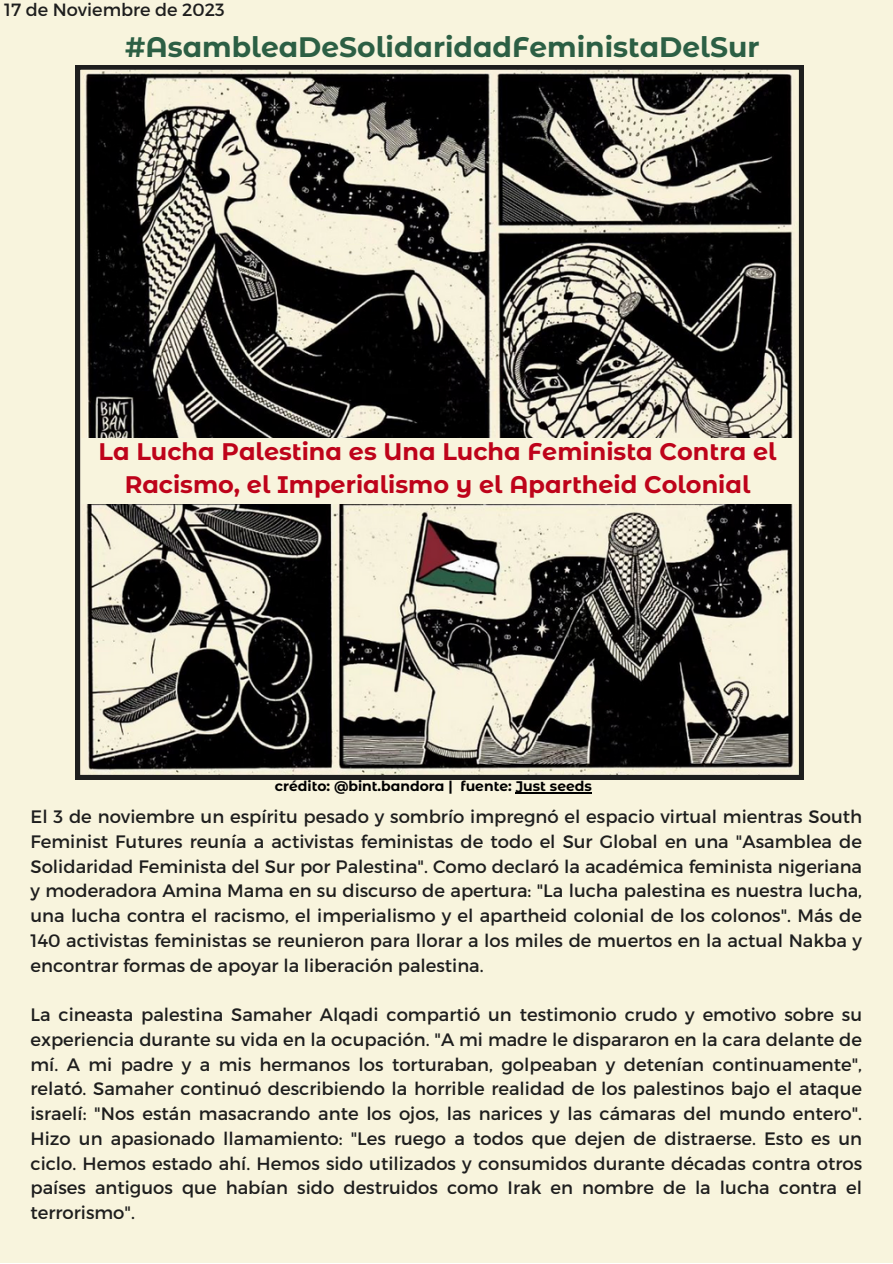
<style>
.page{position:relative;width:893px;height:1264px;background:#fff}
.page>*{position:absolute;margin:0;border:0;box-sizing:border-box;transform-origin:0 0}
.t1{font:700 28.2px "Montserrat Alternates";color:#2c5f44}
.t2{font:700 24px/32.5px "Montserrat Alternates";color:#be031a;text-align:center}
.t3{font:18px/24.8px "Montserrat";color:#1e1e1e;text-align:justify}
.t4{font:17.7px "Montserrat";color:#1e1e1e}
.t5{font:700 13.95px "Montserrat Alternates";color:#000}
</style>
<div class="page">
<div style="left:0;top:0;width:892px;height:1262px;background:#f8f4dd"></div>
<svg style="left:76px;top:65px;width:727px;height:714px"></svg>
<div style="left:81px;top:439px;width:716px;height:65px;background:#f8f4dd"></div>
<hr style="left:515px;top:792px;width:77px;height:1px;background:#000">
<p class="t4" style="left:4px;top:-2px;width:222px">17 de Noviembre de 2023</p>
<p class="t1" style="left:125px;top:29px;width:636px">#AsambleaDeSolidaridadFeministaDelSur</p>
<p class="t2" style="left:99px;top:435px;width:679px">La Lucha Palestina es Una Lucha Feminista Contra el<br>Racismo, el Imperialismo y el Apartheid Colonial</p>
<p class="t5" style="left:275px;top:778px;width:318px">crédito: @bint.bandora | fuente: Just seeds</p>
<p class="t3" style="left:31px;top:803px;width:833px">El 3 de noviembre un espíritu pesado y sombrío impregnó el espacio virtual mientras South Feminist Futures reunía a activistas feministas de todo el Sur Global en una "Asamblea de Solidaridad Feminista del Sur por Palestina". Como declaró la académica feminista nigeriana y moderadora Amina Mama en su discurso de apertura: "La lucha palestina es nuestra lucha, una lucha contra el racismo, el imperialismo y el apartheid colonial de los colonos". Más de 140 activistas feministas se reunieron para llorar a los miles de muertos en la actual Nakba y encontrar formas de apoyar la liberación palestina.</p>
<p class="t3" style="left:31px;top:1001px;width:833px">La cineasta palestina Samaher Alqadi compartió un testimonio crudo y emotivo sobre su experiencia durante su vida en la ocupación. "A mi madre le dispararon en la cara delante de mí. A mi padre y a mis hermanos los torturaban, golpeaban y detenían continuamente", relató. Samaher continuó describiendo la horrible realidad de los palestinos bajo el ataque israelí: "Nos están masacrando ante los ojos, las narices y las cámaras del mundo entero".<br>Hizo un apasionado llamamiento: "Les ruego a todos que dejen de distraerse. Esto es un ciclo. Hemos estado ahí. Hemos sido utilizados y consumidos durante décadas contra otros países antiguos que habían sido destruidos como Irak en nombre de la lucha contra el terrorismo".</p>
</div>
